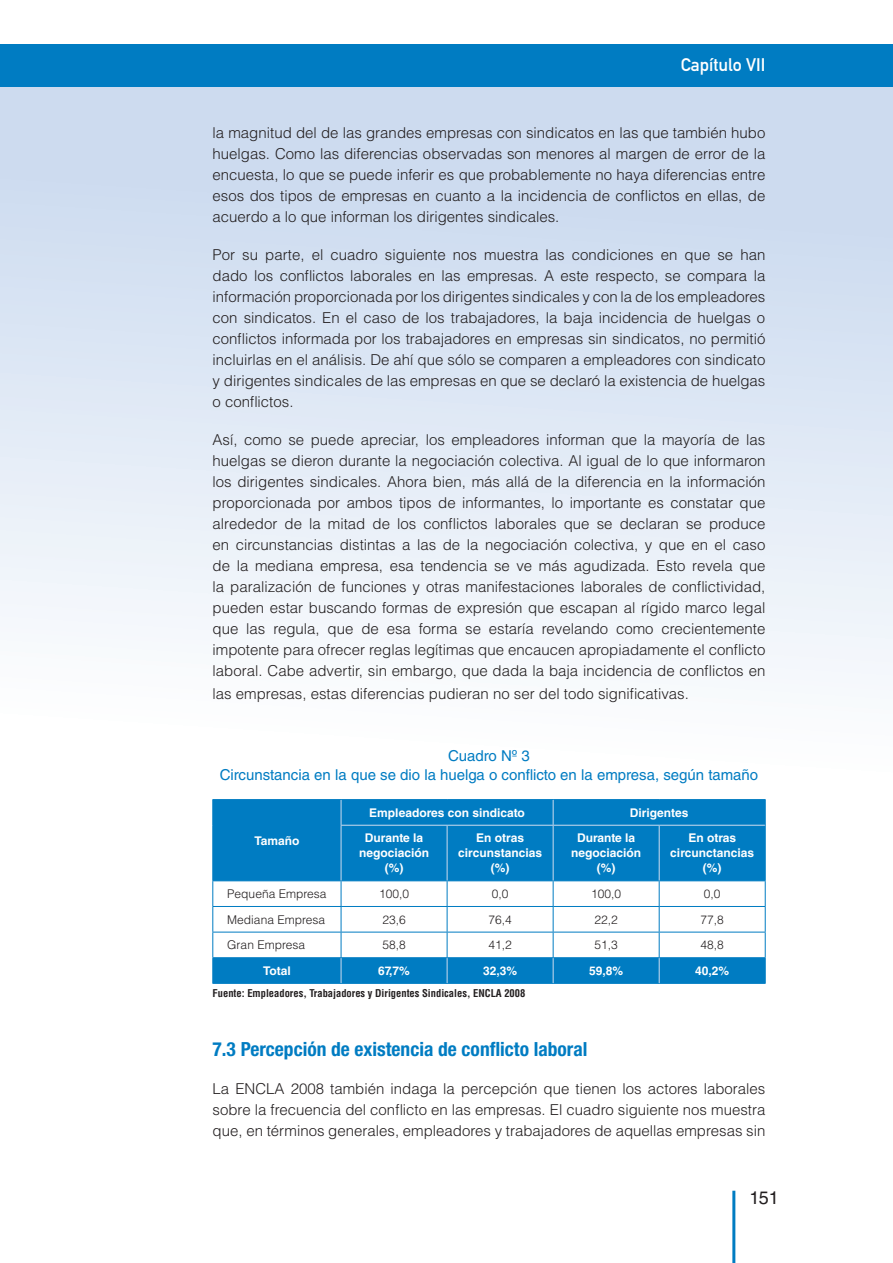
<style>
.page{position:relative;width:893px;height:1263px;background:#fff}
.page>*{position:absolute;margin:0;border:0;box-sizing:border-box;transform-origin:0 0}
.t1{font:700 condensed 19.5px "Helvetica Neue LT Std";color:#007cc2}
.t2{font:18px "DIN Mittelschrift Std";color:#fff}
.t3{font:18px "Helvetica LT Std";color:#231f20}
.t4{font:300 15px/21px "Helvetica LT Std";color:#231f20;text-align:justify}
.t5{font:15px/19.5px "Helvetica LT Std";color:#007cc2;text-align:center}
.t6{font:700 12px/15px "Helvetica LT Std";color:#fff;text-align:center}
.t7{font:300 12px "Helvetica LT Std";color:#231f20}
.t8{font:700 condensed 10.5px "Helvetica LT Std";color:#231f20}
</style>
<div class="page">
<div style="left:0;top:79px;width:893px;height:1184px;background:linear-gradient(to bottom,#cfddf0,#fff)"></div>
<div style="left:0;top:44px;width:893px;height:43px;background:#007cc2"></div>
<hr style="left:732px;top:1191px;width:3px;height:72px;background:#007cc2">
<svg style="left:213px;top:800px;width:552px;height:183px;fill:#007cc2"></svg>
<hr style="left:212px;top:799px;width:129px;height:1px;background:#007cc2">
<svg style="left:212px;top:800px;width:1px;height:25px"></svg>
<hr style="left:341px;top:799px;width:106px;height:1px;background:#007cc2">
<hr style="left:447px;top:799px;width:106px;height:1px;background:#007cc2">
<hr style="left:553px;top:799px;width:106px;height:1px;background:#007cc2">
<hr style="left:659px;top:799px;width:107px;height:1px;background:#007cc2">
<svg style="left:765px;top:800px;width:1px;height:25px"></svg>
<hr style="left:212px;top:825px;width:1px;height:55px;background:#007cc2">
<hr style="left:765px;top:825px;width:1px;height:55px;background:#007cc2">
<hr style="left:212px;top:880px;width:129px;height:1px;background:#007cc2">
<hr style="left:341px;top:880px;width:106px;height:1px;background:#007cc2">
<hr style="left:447px;top:880px;width:106px;height:1px;background:#007cc2">
<hr style="left:553px;top:880px;width:106px;height:1px;background:#007cc2">
<hr style="left:659px;top:880px;width:107px;height:1px;background:#007cc2">
<hr style="left:212px;top:906px;width:129px;height:1px;background:#007cc2">
<hr style="left:341px;top:906px;width:106px;height:1px;background:#007cc2">
<hr style="left:447px;top:906px;width:106px;height:1px;background:#007cc2">
<hr style="left:553px;top:906px;width:106px;height:1px;background:#007cc2">
<hr style="left:659px;top:906px;width:107px;height:1px;background:#007cc2">
<hr style="left:212px;top:932px;width:129px;height:1px;background:#007cc2">
<hr style="left:341px;top:932px;width:106px;height:1px;background:#007cc2">
<hr style="left:447px;top:932px;width:106px;height:1px;background:#007cc2">
<hr style="left:553px;top:932px;width:106px;height:1px;background:#007cc2">
<hr style="left:659px;top:932px;width:107px;height:1px;background:#007cc2">
<hr style="left:212px;top:957px;width:129px;height:1px;background:#007cc2">
<svg style="left:212px;top:881px;width:1px;height:102px"></svg>
<hr style="left:341px;top:957px;width:106px;height:1px;background:#007cc2">
<hr style="left:447px;top:957px;width:106px;height:1px;background:#007cc2">
<hr style="left:553px;top:957px;width:106px;height:1px;background:#007cc2">
<hr style="left:659px;top:957px;width:107px;height:1px;background:#007cc2">
<svg style="left:765px;top:881px;width:1px;height:102px"></svg>
<hr style="left:212px;top:983px;width:129px;height:1px;background:#007cc2">
<hr style="left:341px;top:983px;width:106px;height:1px;background:#007cc2">
<hr style="left:447px;top:983px;width:106px;height:1px;background:#007cc2">
<hr style="left:553px;top:983px;width:106px;height:1px;background:#007cc2">
<hr style="left:659px;top:983px;width:107px;height:1px;background:#007cc2">
<svg style="left:341px;top:800px;width:1px;height:25px"></svg>
<svg style="left:553px;top:800px;width:1px;height:25px"></svg>
<hr style="left:341px;top:825px;width:106px;height:1px;background:#cddbef">
<hr style="left:341px;top:825px;width:1px;height:55px;background:#cddbef">
<hr style="left:447px;top:825px;width:106px;height:1px;background:#cddbef">
<hr style="left:447px;top:825px;width:1px;height:55px;background:#cddbef">
<hr style="left:553px;top:825px;width:106px;height:1px;background:#cddbef">
<hr style="left:553px;top:825px;width:1px;height:55px;background:#cddbef">
<hr style="left:659px;top:825px;width:106px;height:1px;background:#cddbef">
<hr style="left:659px;top:825px;width:1px;height:55px;background:#cddbef">
<svg style="left:341px;top:881px;width:1px;height:102px"></svg>
<svg style="left:447px;top:881px;width:1px;height:102px"></svg>
<svg style="left:553px;top:881px;width:1px;height:102px"></svg>
<svg style="left:659px;top:881px;width:1px;height:102px"></svg>
<p class="t2" style="left:681px;top:54px;width:86px">Capítulo VII</p>
<p class="t4" style="left:213px;top:122px;width:554px">la magnitud del de las grandes empresas con sindicatos en las que también hubo huelgas. Como las diferencias observadas son menores al margen de error de la encuesta, lo que se puede inferir es que probablemente no haya diferencias entre esos dos tipos de empresas en cuanto a la incidencia de conflictos en ellas, de acuerdo a lo que informan los dirigentes sindicales.</p>
<p class="t4" style="left:213px;top:244px;width:554px">Por su parte, el cuadro siguiente nos muestra las condiciones en que se han dado los conflictos laborales en las empresas. A este respecto, se compara la información proporcionada por los dirigentes sindicales y con la de los empleadores con sindicatos. En el caso de los trabajadores, la baja incidencia de huelgas o conflictos informada por los trabajadores en empresas sin sindicatos, no permitió incluirlas en el análisis. De ahí que sólo se comparen a empleadores con sindicato y dirigentes sindicales de las empresas en que se declaró la existencia de huelgas o conflictos.</p>
<p class="t4" style="left:213px;top:429px;width:554px">Así, como se puede apreciar, los empleadores informan que la mayoría de las huelgas se dieron durante la negociación colectiva. Al igual de lo que informaron los dirigentes sindicales. Ahora bien, más allá de la diferencia en la información proporcionada por ambos tipos de informantes, lo importante es constatar que alrededor de la mitad de los conflictos laborales que se declaran se produce en circunstancias distintas a las de la negociación colectiva, y que en el caso de la mediana empresa, esa tendencia se ve más agudizada. Esto revela que la paralización de funciones y otras manifestaciones laborales de conflictividad, pueden estar buscando formas de expresión que escapan al rígido marco legal que las regula, que de esa forma se estaría revelando como crecientemente impotente para ofrecer reglas legítimas que encaucen apropiadamente el conflicto laboral. Cabe advertir, sin embargo, que dada la baja incidencia de conflictos en</p>
<p class="t4" style="left:213px;top:683px;width:478px">las empresas, estas diferencias pudieran no ser del todo significativas.</p>
<p class="t5" style="left:220px;top:746px;width:540px">Cuadro Nº 3<br>Circunstancia en la que se dio la huelga o conflicto en la empresa, según tamaño</p>
<p class="t6" style="left:254px;top:833px;width:47px">Tamaño</p>
<p class="t6" style="left:369px;top:805px;width:157px">Empleadores con sindicato</p>
<p class="t6" style="left:630px;top:805px;width:60px">Dirigentes</p>
<p class="t6" style="left:359px;top:830px;width:72px">Durante la negociación (%)</p>
<p class="t6" style="left:458px;top:830px;width:85px">En otras circunstancias (%)</p>
<p class="t6" style="left:571px;top:830px;width:72px">Durante la negociación (%)</p>
<p class="t6" style="left:670px;top:830px;width:85px">En otras circunctancias (%)</p>
<p class="t7" style="left:227px;top:886px;width:101px">Pequeña Empresa</p>
<p class="t7" style="left:379px;top:886px;width:32px">100,0</p>
<p class="t7" style="left:492px;top:886px;width:18px">0,0</p>
<p class="t7" style="left:591px;top:886px;width:32px">100,0</p>
<p class="t7" style="left:704px;top:886px;width:18px">0,0</p>
<p class="t7" style="left:227px;top:912px;width:99px">Mediana Empresa</p>
<p class="t7" style="left:382px;top:912px;width:25px">23,6</p>
<p class="t7" style="left:488px;top:912px;width:25px">76,4</p>
<p class="t7" style="left:594px;top:912px;width:25px">22,2</p>
<p class="t7" style="left:700px;top:912px;width:25px">77,8</p>
<p class="t7" style="left:227px;top:937px;width:79px">Gran Empresa</p>
<p class="t7" style="left:382px;top:937px;width:25px">58,8</p>
<p class="t7" style="left:488px;top:937px;width:25px">41,2</p>
<p class="t7" style="left:594px;top:937px;width:25px">51,3</p>
<p class="t7" style="left:700px;top:937px;width:25px">48,8</p>
<p class="t6" style="left:263px;top:963px;width:29px">Total</p>
<p class="t6" style="left:378px;top:963px;width:33px">67,7%</p>
<p class="t6" style="left:483px;top:963px;width:36px">32,3%</p>
<p class="t6" style="left:589px;top:963px;width:36px">59,8%</p>
<p class="t6" style="left:695px;top:963px;width:36px">40,2%</p>
<p class="t8" style="left:213px;top:987px;width:314px">Fuente: Empleadores, Trabajadores y Dirigentes Sindicales, ENCLA 2008</p>
<h1 class="t1" style="left:213px;top:1037px;width:376px">7.3 Percepción de existencia de conflicto laboral</h1>
<p class="t4" style="left:213px;top:1078px;width:554px">La ENCLA 2008 también indaga la percepción que tienen los actores laborales sobre la frecuencia del conflicto en las empresas. El cuadro siguiente nos muestra que, en términos generales, empleadores y trabajadores de aquellas empresas sin</p>
<p class="t3" style="left:749px;top:1187px;width:31px">151</p>
</div>
